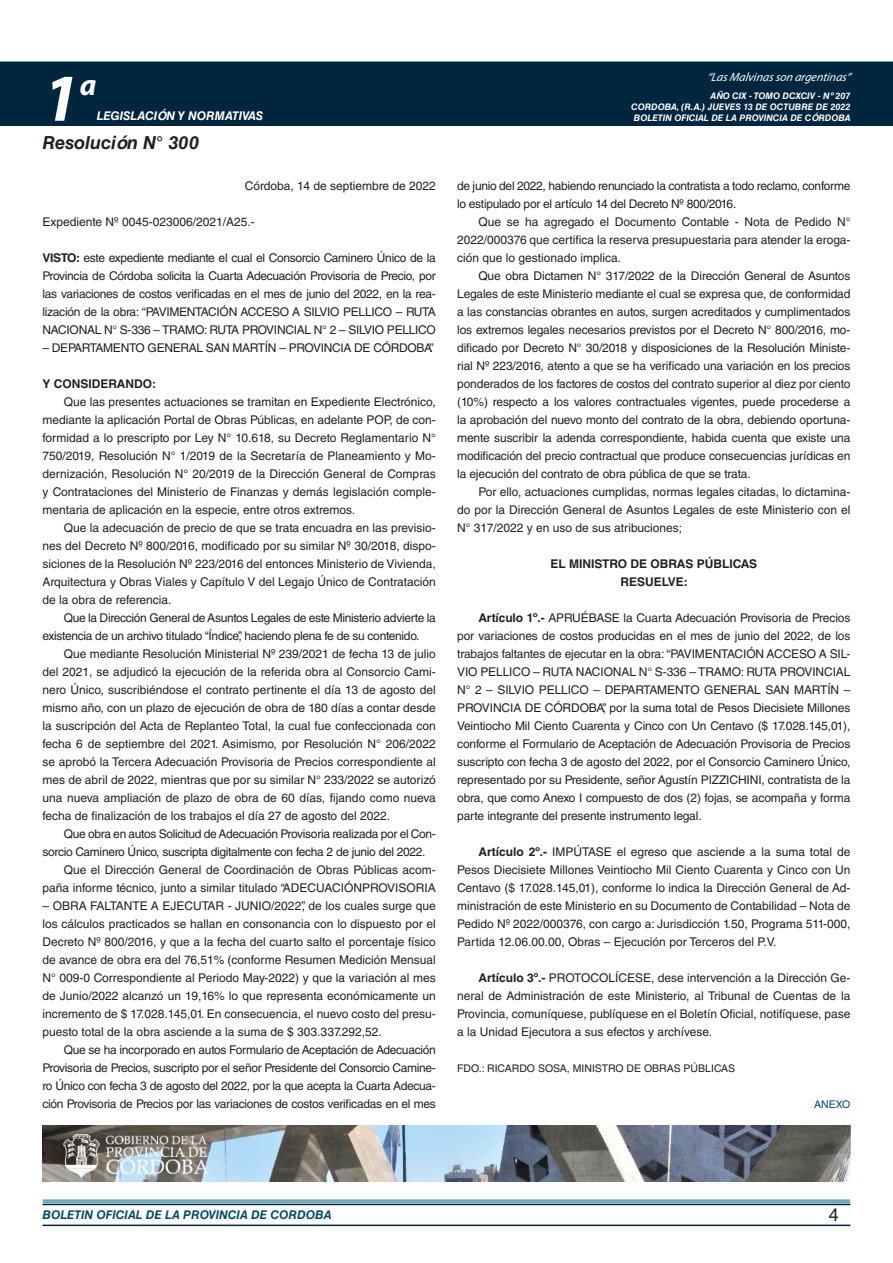
<style>
.page{position:relative;width:893px;height:1263px;background:#fff}
.page>*{position:absolute;margin:0;border:0;box-sizing:border-box;transform-origin:0 0}
.t1{font:italic 700 67.5px "Myriad Pro";color:#fff}
.t2{font:italic 700 30px "Myriad Pro";color:#fff}
.NOMBRE_DE_MINISTERIO{font:italic 700 18px "Helvetica LT Std";color:#231f20}
.t3{font:18px "Helvetica LT Std";color:#231f20}
.TEXTO_BASE{font:12px/18px "Helvetica LT Std";letter-spacing:-.015em;color:#231f20;text-align:justify}
.t4{font:italic 700 12px "Helvetica LT Std";color:#004b6c}
.RESUELVE{font:700 12px "Helvetica LT Std";color:#231f20}
.FECHA{font:12px "Helvetica LT Std";color:#231f20}
.t5{font:italic 12px "Myriad Pro";color:#fff}
.t6{font:italic 700 12px "Helvetica LT Std";color:#fff}
.TEXTO_BASE-2{font:700 12px "Helvetica LT Std";color:#231f20}
.FIRMA{font:10.5px "Helvetica LT Std";color:#231f20}
.ANEXO{font:10.5px "Helvetica LT Std";color:#004b6c}
.t7{font:italic 700 9px/10.8px "Helvetica LT Std";color:#fff;text-align:justify}
.s1{font-weight:700}
</style>
<div class="page">
<div style="left:0;top:61px;width:893px;height:6px;background:#73a5b8"></div>
<div style="left:0;top:62px;width:893px;height:64px;background:#00263f"></div>
<hr style="left:43px;top:1224px;width:807px;height:2px;background:#00263f">
<div style="left:42px;top:1198px;width:809px;height:8px;background:#fff;opacity:.75"></div>
<img style="left:42px;top:1126px;width:809px;height:55px">
<h1 class="t1" style="left:43px;top:54px;width:38px">1</h1>
<h2 class="t2" style="left:80px;top:66px;width:18px">a</h2>
<p class="t6" style="left:97px;top:109px;width:168px">LEGISLACIÓN Y NORMATIVAS</p>
<p class="NOMBRE_DE_MINISTERIO" style="left:43px;top:131px;width:158px">Resolución N° 300</p>
<p class="FECHA" style="left:245px;top:179px;width:192px">Córdoba, 14 de septiembre de 2022</p>
<p class="TEXTO_BASE" style="left:43px;top:213px;width:214px">Expediente Nº 0045-023006/2021/A25.-</p>
<p class="TEXTO_BASE" style="left:43px;top:249px;width:395px"><span class="s1">VISTO:</span> este expediente mediante el cual el Consorcio Caminero Único de la Provincia de Córdoba solicita la Cuarta Adecuación Provisoria de Precio, por las variaciones de costos verificadas en el mes de junio del 2022, en la rea&shy;lización de la obra: “PAVIMENTACIÓN ACCESO A SILVIO PELLICO – RUTA NACIONAL N° S-336 – TRAMO: RUTA PROVINCIAL N° 2 – SILVIO PELLICO</p>
<p class="TEXTO_BASE" style="left:43px;top:339px;width:393px">– DEPARTAMENTO GENERAL SAN MARTÍN – PROVINCIA DE CÓRDOBA”.</p>
<p class="TEXTO_BASE-2" style="left:43px;top:376px;width:115px">Y CONSIDERANDO:</p>
<p class="TEXTO_BASE" style="left:43px;top:393px;width:395px;text-indent:21px">Que las presentes actuaciones se tramitan en Expediente Electrónico, mediante la aplicación Portal de Obras Públicas, en adelante POP, de con&shy;formidad a lo prescripto por Ley N° 10.618, su Decreto Reglamentario N° 750/2019, Resolución N° 1/2019 de la Secretaría de Planeamiento y Mo&shy;dernización, Resolución N° 20/2019 de la Dirección General de Compras y Contrataciones del Ministerio de Finanzas y demás legislación comple&shy;mentaria de aplicación en la especie, entre otros extremos.</p>
<p class="TEXTO_BASE" style="left:43px;top:519px;width:395px;text-indent:21px">Que la adecuación de precio de que se trata encuadra en las previsio&shy;nes del Decreto Nº 800/2016, modificado por su similar Nº 30/2018, dispo&shy;siciones de la Resolución Nº 223/2016 del entonces Ministerio de Vivienda, Arquitectura y Obras Viales y Capítulo V del Legajo Único de Contratación de la obra de referencia.</p>
<p class="TEXTO_BASE" style="left:43px;top:609px;width:395px;text-indent:21px">Que la Dirección General de Asuntos Legales de este Ministerio advierte la existencia de un archivo titulado “Índice”, haciendo plena fe de su contenido.</p>
<p class="TEXTO_BASE" style="left:43px;top:645px;width:395px;text-indent:21px">Que mediante Resolución Ministerial Nº 239/2021 de fecha 13 de julio del 2021, se adjudicó la ejecución de la referida obra al Consorcio Cami&shy;nero Único, suscribiéndose el contrato pertinente el día 13 de agosto del mismo año, con un plazo de ejecución de obra de 180 días a contar desde la suscripción del Acta de Replanteo Total, la cual fue confeccionada con fecha 6 de septiembre del 2021. Asimismo, por Resolución N° 206/2022 se aprobó la Tercera Adecuación Provisoria de Precios correspondiente al mes de abril de 2022, mientras que por su similar N° 233/2022 se autorizó una nueva ampliación de plazo de obra de 60 días, fijando como nueva fecha de finalización de los trabajos el día 27 de agosto del 2022.</p>
<p class="TEXTO_BASE" style="left:43px;top:825px;width:395px;text-indent:21px">Que obra en autos Solicitud de Adecuación Provisoria realizada por el Con&shy;sorcio Caminero Único, suscripta digitalmente con fecha 2 de junio del 2022.</p>
<p class="TEXTO_BASE" style="left:43px;top:861px;width:395px;text-align:right">Que el Dirección General de Coordinación de Obras Públicas acom&shy;paña informe técnico, junto a similar titulado “ADECUACIÓNPROVISORIA</p>
<p class="TEXTO_BASE" style="left:43px;top:897px;width:395px">– OBRA FALTANTE A EJECUTAR - JUNIO/2022”, de los cuales surge que los cálculos practicados se hallan en consonancia con lo dispuesto por el Decreto Nº 800/2016, y que a la fecha del cuarto salto el porcentaje físico de avance de obra era del 76,51% (conforme Resumen Medición Mensual N° 009-0 Correspondiente al Periodo May-2022) y que la variación al mes de Junio/2022 alcanzó un 19,16% lo que representa económicamente un incremento de $ 17.028.145,01. En consecuencia, el nuevo costo del presu&shy;puesto total de la obra asciende a la suma de $ 303.337.292,52.</p>
<p class="TEXTO_BASE" style="left:43px;top:1041px;width:395px;text-indent:21px">Que se ha incorporado en autos Formulario de Aceptación de Adecuación Provisoria de Precios, suscripto por el señor Presidente del Consorcio Camine&shy;ro Único con fecha 3 de agosto del 2022, por la que acepta la Cuarta Adecua&shy;ción Provisoria de Precios por las variaciones de costos verificadas en el mes</p>
<p class="t5" style="left:707px;top:70px;width:145px">“LasMalvinasson argentinas”</p>
<p class="t7" style="left:631px;top:91px;width:221px;text-indent:79px">AÑO CIX - TOMO DCXCIV - Nº 207<br>CORDOBA, (R.A.) JUEVES 13 DE OCTUBRE DE 2022<br>BOLETIN OFICIAL DE LA PROVINCIA DE CÓRDOBA</p>
<p class="TEXTO_BASE" style="left:457px;top:177px;width:395px">de junio del 2022, habiendo renunciado la contratista a todo reclamo, conforme lo estipulado por el artículo 14 del Decreto Nº 800/2016.</p>
<p class="TEXTO_BASE" style="left:457px;top:213px;width:395px;text-indent:21px">Que se ha agregado el Documento Contable - Nota de Pedido N° 2022/000376 que certifica la reserva presupuestaria para atender la eroga&shy;ción que lo gestionado implica.</p>
<p class="TEXTO_BASE" style="left:457px;top:267px;width:395px;text-indent:21px">Que obra Dictamen N° 317/2022 de la Dirección General de Asuntos Legales de este Ministerio mediante el cual se expresa que, de conformidad a las constancias obrantes en autos, surgen acreditados y cumplimentados los extremos legales necesarios previstos por el Decreto N° 800/2016, mo&shy;dificado por Decreto N° 30/2018 y disposiciones de la Resolución Ministe&shy;rial Nº 223/2016, atento a que se ha verificado una variación en los precios ponderados de los factores de costos del contrato superior al diez por ciento (10%) respecto a los valores contractuales vigentes, puede procederse a la aprobación del nuevo monto del contrato de la obra, debiendo oportuna&shy;mente suscribir la adenda correspondiente, habida cuenta que existe una modificación del precio contractual que produce consecuencias jurídicas en la ejecución del contrato de obra pública de que se trata.</p>
<p class="TEXTO_BASE" style="left:457px;top:483px;width:395px;text-indent:21px">Por ello, actuaciones cumplidas, normas legales citadas, lo dictamina&shy;do por la Dirección General de Asuntos Legales de este Ministerio con el N° 317/2022 y en uso de sus atribuciones;</p>
<p class="RESUELVE" style="left:550px;top:556px;width:208px">EL MINISTRO DE OBRAS PÚBLICAS</p>
<p class="RESUELVE" style="left:620px;top:574px;width:69px">RESUELVE:</p>
<p class="TEXTO_BASE" style="left:457px;top:609px;width:395px;text-indent:21px"><span class="s1">Artículo 1º.-</span> APRUÉBASE la Cuarta Adecuación Provisoria de Precios por variaciones de costos producidas en el mes de junio del 2022, de los trabajos faltantes de ejecutar en la obra: “PAVIMENTACIÓN ACCESO A SIL-VIO PELLICO – RUTA NACIONAL N° S-336 – TRAMO: RUTA PROVINCIAL N° 2 – SILVIO PELLICO – DEPARTAMENTO GENERAL SAN MARTÍN – PROVINCIA DE CÓRDOBA”, por la suma total de Pesos Diecisiete Millones Veintiocho Mil Ciento Cuarenta y Cinco con Un Centavo ($ 17.028.145,01), conforme el Formulario de Aceptación de Adecuación Provisoria de Precios suscripto con fecha 3 de agosto del 2022, por el Consorcio Caminero Único, representado por su Presidente, señor Agustín PIZZICHINI, contratista de la obra, que como Anexo I compuesto de dos (2) fojas, se acompaña y forma parte integrante del presente instrumento legal.</p>
<p class="TEXTO_BASE" style="left:457px;top:843px;width:395px;text-indent:21px"><span class="s1">Artículo 2º.-</span> IMPÚTASE el egreso que asciende a la suma total de Pesos Diecisiete Millones Veintiocho Mil Ciento Cuarenta y Cinco con Un Centavo ($ 17.028.145,01), conforme lo indica la Dirección General de Ad&shy;ministración de este Ministerio en su Documento de Contabilidad – Nota de Pedido Nº 2022/000376, con cargo a: Jurisdicción 1.50, Programa 511-000, Partida 12.06.00.00, Obras – Ejecución por Terceros del P.V.</p>
<p class="TEXTO_BASE" style="left:457px;top:969px;width:395px;text-indent:21px"><span class="s1">Artículo 3º.-</span> PROTOCOLÍCESE, dese intervención a la Dirección Ge&shy;neral de Administración de este Ministerio, al Tribunal de Cuentas de la Provincia, comuníquese, publíquese en el Boletín Oficial, notifíquese, pase a la Unidad Ejecutora a sus efectos y archívese.</p>
<p class="FIRMA" style="left:457px;top:1062px;width:279px">FDO.: RICARDO SOSA, MINISTRO DE OBRAS PÚBLICAS</p>
<p class="ANEXO" style="left:814px;top:1098px;width:38px">ANEXO</p>
<p class="t4" style="left:43px;top:1208px;width:290px">BOLETIN OFICIAL DE LA PROVINCIA DE CORDOBA</p>
<h3 class="t3" style="left:829px;top:1204px;width:12px">4</h3>
</div>
